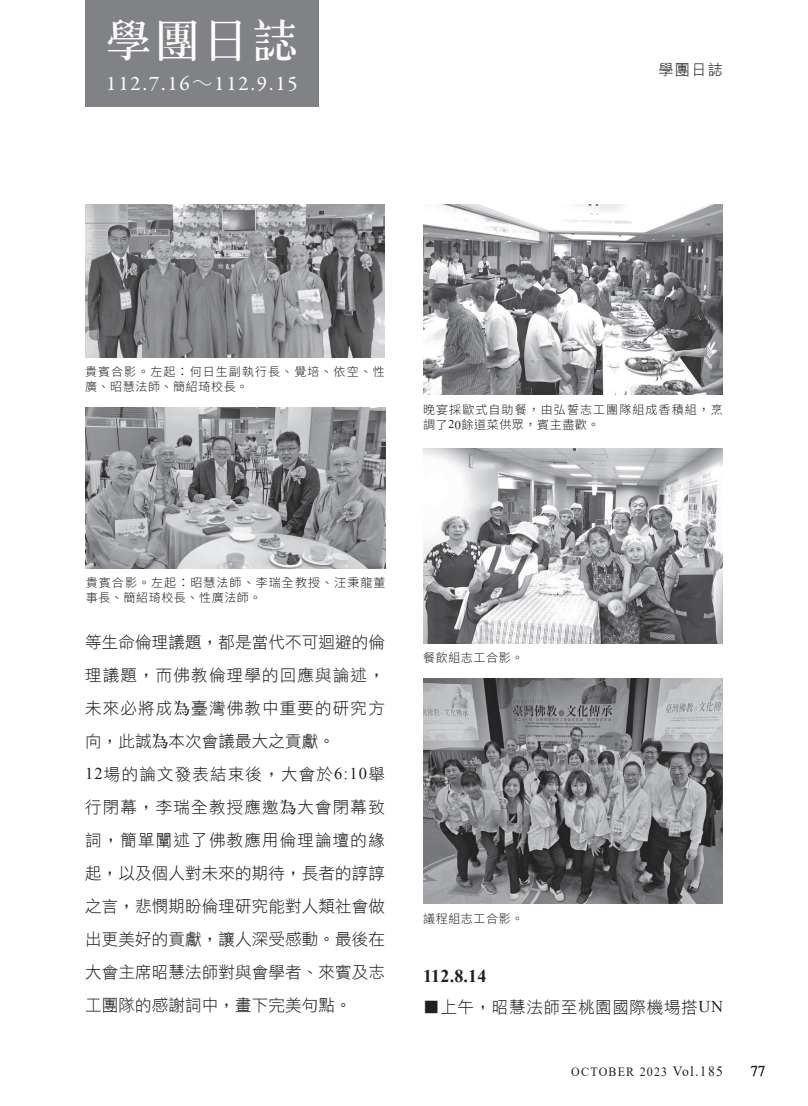
<style>
.page{position:relative;width:808px;height:1106px;background:#fff}
.page>*{position:absolute;margin:0;border:0;box-sizing:border-box;transform-origin:0 0}
.t1{font:45px "Stdsung EG Bold Big 5";color:#fff}
.t2{font:21px "Garamond Premr Pro";letter-spacing:.095em;color:#fff}
.學團日誌_日期{font:700 18px "Times New Roman";color:#231f20}
.學團日誌_文{font:16.5px/33px "DF Hei Lt HKP BF";letter-spacing:.01em;color:#231f20;text-align:justify}
.學團日誌_文-2{font:16.5px "DF Hei Lt HKP BF";letter-spacing:.045em;color:#231f20}
.t3{font:15px "DF Hei Lt HK BF";color:#231f20}
.t4{font:15px "Times New Roman";color:#231f20}
.t5{font:12.6px "Times New Roman";letter-spacing:.1em;color:#231f20;scale:.95 1}
.圖說{font:300 12px/15px "Noto Sans CJ Ktc";letter-spacing:.09em;color:#231f20}
.圖說-2{font:300 12px "Noto Sans CJ Ktc";letter-spacing:.05em;color:#231f20}
.s1{font-family:"DF Hei Lt HK BF"}
.s2{font-family:"Times New Roman";font-weight:400}
.s3{font-family:"Times";font-weight:400}
.s4{font-family:"DF Ming Std W7"}
.s5{font-family:"Times New Roman"}
.s6{font-size:14.1px}
</style>
<div class="page">
<img style="left:423px;top:449px;width:300px;height:194px">
<img style="left:423px;top:678px;width:300px;height:225px">
<img style="left:85px;top:204px;width:300px;height:153px">
<img style="left:86px;top:408px;width:300px;height:160px">
<img style="left:423px;top:204px;width:300px;height:190px">
<div style="left:85px;top:0;width:234px;height:106px;background:#808285"></div>
<h1 class="t1" style="left:106px;top:17px;width:193px">學團日誌</h1>
<p class="t2" style="left:106px;top:70px;width:193px">112.7.16<span class="s1">～</span>112.9.15</p>
<p class="t3" style="left:658px;top:62px;width:66px">學團日誌</p>
<p class="圖說" style="left:85px;top:365px;width:301px">貴賓合影。左起：何日生副執行長、覺培、依空、性廣、昭慧法師、簡紹琦校長。</p>
<p class="圖說" style="left:423px;top:402px;width:301px">晚宴採歐式自助餐，由弘誓志工團隊組成香積組，烹調了<span class="s2">2</span><span class="s3">0</span>餘道菜供眾，賓主盡歡。</p>
<p class="圖說" style="left:86px;top:576px;width:301px">貴賓合影。左起：昭慧法師、李瑞全教授、汪秉龍董事長、簡紹琦校長、性廣法師。</p>
<p class="學團日誌_文" style="left:85px;top:625px;width:301px">等生命倫理議題，都是當代不可迴避的倫理議題，而佛教倫理學的回應與論述，未來必將成<span class="s4">為</span>臺灣佛教中重要的研究方向，此誠<span class="s4">為</span>本次會議最大之貢獻。</p>
<p class="學團日誌_文" style="left:85px;top:757px;width:301px"><span class="s5">12</span>場的論文發表結束後，大會於<span class="s5">6:10</span>舉行閉幕，李瑞全教授應邀<span class="s4">為</span>大會閉幕致詞，簡單闡述了佛教應用倫理論壇的緣起，以及個人對未來的期待，長者的諄諄之言，悲憫期盼倫理研究能對人類社會做出更美好的貢獻，讓人深受感動。最後在大會主席昭慧法師對與會學者、來賓及志工團隊的感謝詞中，畫下完美句點。</p>
<p class="圖說-2" style="left:423px;top:651px;width:102px">餐飲組志工合影。</p>
<p class="圖說-2" style="left:423px;top:911px;width:102px">議程組志工合影。</p>
<p class="學團日誌_日期" style="left:423px;top:962px;width:65px">112.8.14</p>
<p class="學團日誌_文-2" style="left:423px;top:998px;width:301px">■上午，昭慧法師至桃園國際機場搭<span class="s5">UN</span></p>
<p class="t5" style="left:571px;top:1063px;width:161px">OCTOBER 2023 <span class="s6">Vol.185</span></p>
<p class="t4" style="left:750px;top:1060px;width:16px">77</p>
</div>
